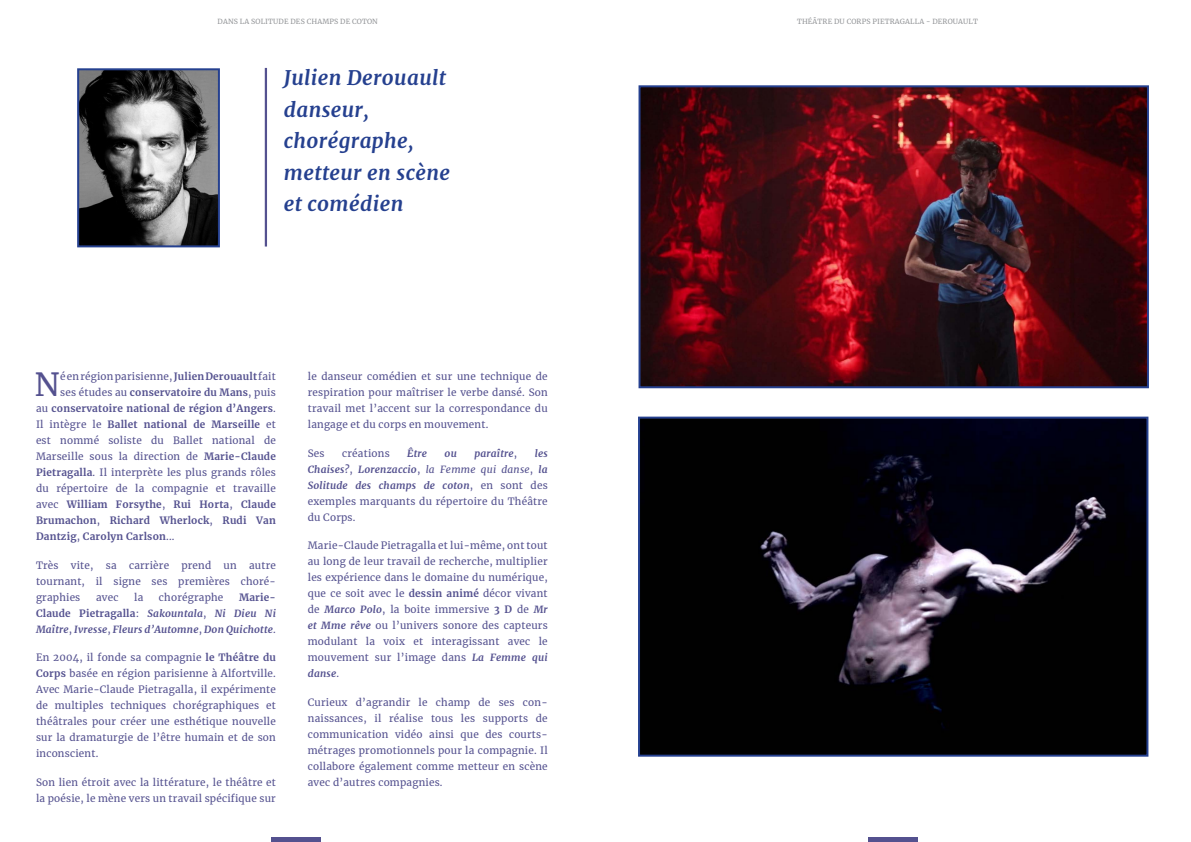
<style>
.page{position:relative;width:1191px;height:842px;background:#fff}
.page>*{position:absolute;margin:0;border:0;box-sizing:border-box;transform-origin:0 0}
.t1{font:31.5px "Merriweather";color:#54518f}
.t2{font:italic 700 20.2px/31.5px "Merriweather";letter-spacing:.02em;color:#25408f}
.t3{font:10px/16px "Merriweather";letter-spacing:.02em;color:#54518f;text-align:justify}
.t4{font:700 10px "Merriweather";letter-spacing:.02em;color:#54518f}
.t5{font:italic 700 10px/16px "Merriweather";letter-spacing:.02em;color:#54518f;text-align:justify}
.t6{font:7px "Merriweather";letter-spacing:.02em;color:#939598}
.s1{font-weight:700}
.s2{font-weight:400}
.s3{font-style:normal}
.s4{font-weight:400;font-style:normal}
.s5{font-weight:700;font-style:italic}
.s6{font-style:italic}
</style>
<div class="page">
<img style="left:641px;top:88px;width:505px;height:297px">
<div style="left:638px;top:85px;width:511px;height:303px;border:2px solid #25408f"></div>
<img style="left:641px;top:420px;width:504px;height:334px">
<div style="left:638px;top:417px;width:510px;height:340px;border:2px solid #25408f"></div>
<hr style="left:265px;top:68px;width:2px;height:178px;background:#54518f">
<img style="left:80px;top:71px;width:137px;height:173px">
<div style="left:77px;top:68px;width:143px;height:179px;border:2px solid #25408f"></div>
<hr style="left:868px;top:838px;width:50px;height:4px;background:#54518f">
<hr style="left:272px;top:838px;width:49px;height:4px;background:#54518f">
<p class="t6" style="left:218px;top:16px;width:162px">DANS LA SOLITUDE DES CHAMPS DE COTON</p>
<p class="t6" style="left:797px;top:16px;width:182px">THÉÂTRE DU CORPS PIETRAGALLA - DEROUAULT</p>
<h2 class="t2" style="left:284px;top:61px;width:168px">Julien Derouault danseur, chorégraphe, metteur en scène et comédien</h2>
<h1 class="t1" style="left:34px;top:363px;width:27px">N</h1>
<p class="t3" style="left:60px;top:368px;width:217px">é en région parisienne, <span class="s1">Julien Derouault</span> fait</p>
<p class="t4" style="left:60px;top:386px;width:217px"><span class="s2">ses études au</span> conservatoire du Mans<span class="s2">, puis</span></p>
<p class="t4" style="left:36px;top:402px;width:241px"><span class="s2">au</span> conservatoire national de région d’Angers<span class="s2">.</span></p>
<p class="t4" style="left:36px;top:418px;width:241px"><span class="s2">Il intègre le</span> Ballet national de Marseille <span class="s2">et</span></p>
<p class="t3" style="left:36px;top:432px;width:241px">est nommé soliste du Ballet national de</p>
<p class="t3" style="left:36px;top:448px;width:241px">Marseille sous la direction de <span class="s1">Marie-Claude</span></p>
<p class="t3" style="left:36px;top:464px;width:241px"><span class="s1">Pietragalla</span>. Il interprète les plus grands rôles</p>
<p class="t3" style="left:36px;top:480px;width:241px">du répertoire de la compagnie et travaille</p>
<p class="t4" style="left:36px;top:498px;width:241px"><span class="s2">avec</span> William Forsythe<span class="s2">,</span> Rui Horta<span class="s2">,</span> Claude</p>
<p class="t4" style="left:36px;top:514px;width:241px">Brumachon<span class="s2">,</span> Richard Wherlock<span class="s2">,</span> Rudi Van</p>
<p class="t4" style="left:36px;top:530px;width:140px">Dantzig<span class="s2">,</span> Carolyn Carlson<span class="s2">...</span></p>
<p class="t3" style="left:36px;top:557px;width:241px">Très vite, sa carrière prend un autre tournant, il signe ses premières choré&shy;graphies</p>
<p class="t3" style="left:96px;top:589px;width:24px">avec</p>
<p class="t3" style="left:134px;top:589px;width:11px">la</p>
<p class="t3" style="left:159px;top:589px;width:66px">chorégraphe</p>
<p class="t5" style="left:36px;top:589px;width:241px;text-indent:203px"><span class="s3">Marie-Claude Pietragalla</span><span class="s4">:</span> Sakountala<span class="s4">,</span> Ni Dieu Ni Maître<span class="s4">,</span> Ivresse<span class="s4">,</span> Fleurs d’Automne<span class="s4">,</span> Don Quichotte<span class="s4">.</span></p>
<p class="t3" style="left:36px;top:649px;width:241px">En 2004, il fonde sa compagnie <span class="s1">le Théâtre du Corps</span> basée en région parisienne à Alfortville.<br>Avec Marie-Claude Pietragalla, il expérimente de multiples techniques chorégraphiques et théâtrales pour créer une esthétique nouvelle sur la dramaturgie de l’être humain et de son inconscient.</p>
<p class="t3" style="left:36px;top:774px;width:241px">Son lien étroit avec la littérature, le théâtre et la poésie, le mène vers un travail spécifique sur</p>
<p class="t3" style="left:308px;top:368px;width:241px">le danseur comédien et sur une technique de respiration pour maîtriser le verbe dansé. Son travail met l’accent sur la correspondance du langage et du corps en mouvement.</p>
<p class="t3" style="left:308px;top:445px;width:18px">Ses</p>
<p class="t3" style="left:342px;top:445px;width:49px">créations</p>
<p class="t5" style="left:407px;top:445px;width:21px">Être</p>
<p class="t5" style="left:444px;top:445px;width:14px">ou</p>
<p class="t5" style="left:474px;top:445px;width:44px">paraître<span class="s4">,</span></p>
<p class="t3" style="left:308px;top:445px;width:241px;text-indent:227px"><span class="s5">les Chaises?</span>, <span class="s5">Lorenzaccio</span>, <span class="s6">la Femme qui danse</span>, <span class="s5">la Solitude des champs de coton</span>, en sont des exemples marquants du répertoire du Théâtre du Corps.</p>
<p class="t3" style="left:308px;top:537px;width:241px">Marie-Claude Pietragalla et lui-même, ont tout au long de leur travail de recherche, multiplier les expérience dans le domaine du numérique, que ce soit avec le <span class="s1">dessin animé</span> décor vivant de <span class="s5">Marco Polo</span>, la boite immersive <span class="s1">3 D</span> de <span class="s5">Mr et Mme rêve</span> ou l’univers sonore des capteurs modulant la voix et interagissant avec le mouvement sur l’image dans <span class="s5">La Femme qui danse</span>.</p>
<p class="t3" style="left:308px;top:694px;width:241px">Curieux d’agrandir le champ de ses con&shy;naissances, il réalise tous les supports de communication vidéo ainsi que des courts&shy;métrages promotionnels pour la compagnie. Il collabore également comme metteur en scène avec d’autres compagnies.</p>
</div>
